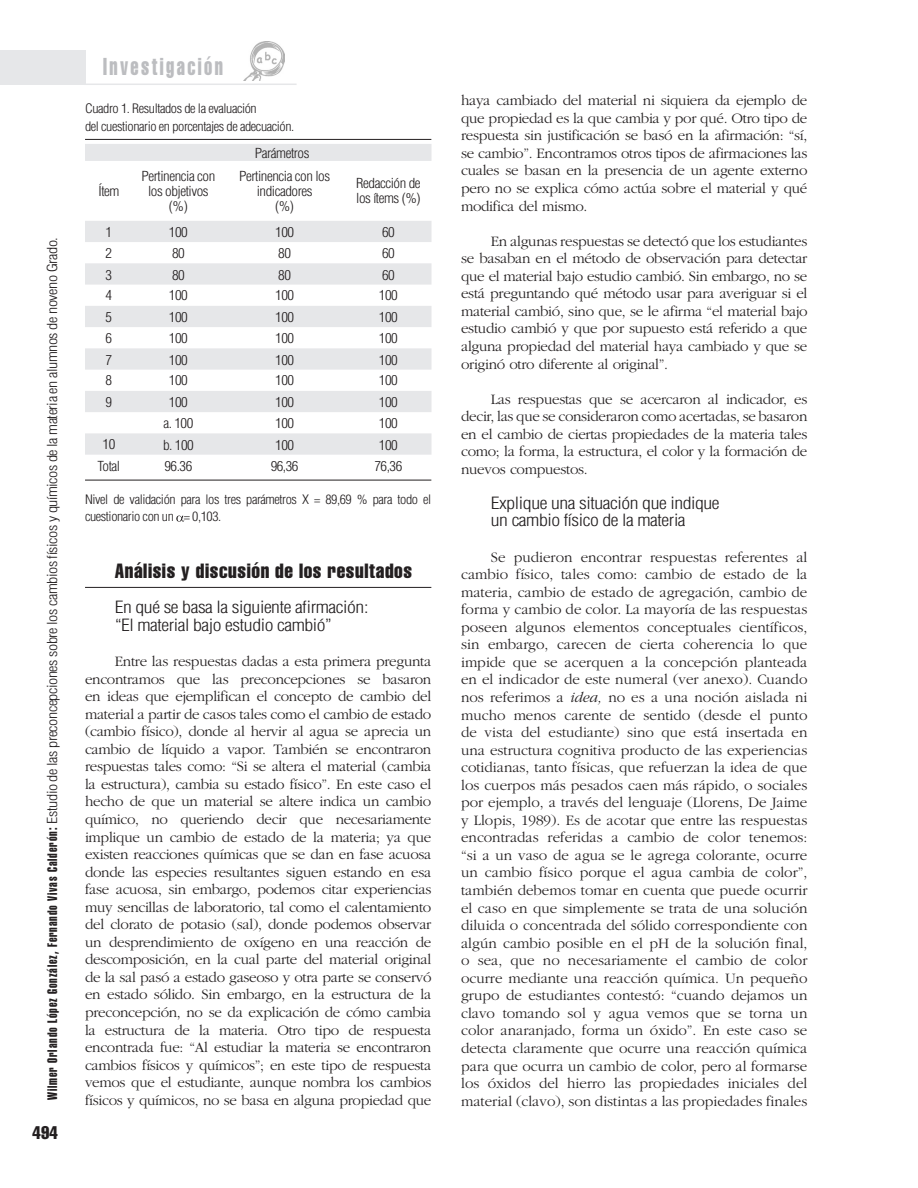
<style>
.page{position:relative;width:918px;height:1188px;background:#fff}
.page>*{position:absolute;margin:0;border:0;box-sizing:border-box;transform-origin:0 0}
.t1{font:extra-condensed 24px "Helvetica";letter-spacing:.125em;color:#bcbdc0;scale:.8 1}
.t2{font:extra-condensed 20.25px "Helvetica";letter-spacing:.03em;color:#231f20}
.t3{font:extra-condensed 18px "Helvetica";color:#231f20}
.t4{font:300 condensed 16.5px/17.5px "Helvetica";letter-spacing:-.02em;color:#231f20;scale:1.2 1}
.t5{font:300 15px/17.5px "Garamond";letter-spacing:-.02em;color:#231f20;text-align:justify}
.t6{font:300 condensed 13.5px/15px "Helvetica";letter-spacing:-.03em;color:#231f20;text-align:center;scale:1.1 1}
.t7{font:300 condensed 13.5px "Helvetica";letter-spacing:-.03em;color:#231f20;scale:1.2 1}
.t8{font:300 condensed 12.75px/17.5px "Helvetica";letter-spacing:-.03em;color:#231f20;scale:1.1 1}
.s1{font-family:"Helvetica Extra Compressed";font-weight:400;font-stretch:normal}
.s2{font-style:italic}
</style>
<div class="page">
<svg style="left:85px;top:144px;width:347px;height:311px"></svg>
<svg style="left:176px;top:516px;width:8px;height:6px"></svg>
<hr style="left:85px;top:139px;width:346px;height:1px;background:#231f20">
<hr style="left:85px;top:480px;width:346px;height:1px;background:#231f20">
<div style="left:0;top:50px;width:85px;height:35px;background:#e6e7e9"></div>
<img style="left:244px;top:41px;width:41px;height:39px">
<hr style="left:84px;top:84px;width:213px;height:1px;background:#e6e7e9">
<hr style="left:85px;top:587px;width:346px;height:1px;background:#231f20">
<p class="t7" style="left:44px;top:1100px;width:721px;rotate:-90deg"><span class="s1">Wilmer Orlando López González, Fernando Vivas Calderón:</span> Estudio de las preconcepciones sobre los cambios físicos y químicos de la materia en alumnos de noveno Grado.</p>
<p class="t3" style="left:33px;top:1122px;width:27px">494</p>
<h1 class="t1" style="left:103px;top:51px;width:151px">Investigación</h1>
<p class="t8" style="left:85px;top:100px;width:192px">Cuadro 1. Resultados de la evaluación<br>del cuestionario en porcentajes de adecuación.</p>
<p class="t6" style="left:98px;top:184px;width:21px">Ítem</p>
<p class="t6" style="left:255px;top:145px;width:51px">Parámetros</p>
<p class="t6" style="left:142px;top:169px;width:69px">Pertinencia con los objetivos (%)</p>
<p class="t6" style="left:239px;top:169px;width:84px">Pertinencia con los indicadores<br>(%)</p>
<p class="t6" style="left:356px;top:176px;width:60px;text-align:left">Redacción de los ítems (%)</p>
<p class="t6" style="left:106px;top:225px;width:7px">1</p>
<p class="t6" style="left:169px;top:225px;width:19px">100</p>
<p class="t6" style="left:275px;top:225px;width:19px">100</p>
<p class="t6" style="left:382px;top:225px;width:13px">60</p>
<p class="t6" style="left:106px;top:245px;width:7px">2</p>
<p class="t6" style="left:172px;top:245px;width:13px">80</p>
<p class="t6" style="left:278px;top:245px;width:13px">80</p>
<p class="t6" style="left:382px;top:245px;width:13px">60</p>
<p class="t6" style="left:106px;top:267px;width:7px">3</p>
<p class="t6" style="left:172px;top:267px;width:13px">80</p>
<p class="t6" style="left:278px;top:267px;width:13px">80</p>
<p class="t6" style="left:382px;top:267px;width:13px">60</p>
<p class="t6" style="left:106px;top:288px;width:7px">4</p>
<p class="t6" style="left:169px;top:288px;width:19px">100</p>
<p class="t6" style="left:275px;top:288px;width:19px">100</p>
<p class="t6" style="left:379px;top:288px;width:19px">100</p>
<p class="t6" style="left:106px;top:310px;width:7px">5</p>
<p class="t6" style="left:169px;top:310px;width:19px">100</p>
<p class="t6" style="left:275px;top:310px;width:19px">100</p>
<p class="t6" style="left:379px;top:310px;width:19px">100</p>
<p class="t6" style="left:106px;top:330px;width:7px">6</p>
<p class="t6" style="left:169px;top:330px;width:19px">100</p>
<p class="t6" style="left:275px;top:330px;width:19px">100</p>
<p class="t6" style="left:379px;top:330px;width:19px">100</p>
<p class="t6" style="left:106px;top:352px;width:7px">7</p>
<p class="t6" style="left:169px;top:352px;width:19px">100</p>
<p class="t6" style="left:275px;top:352px;width:19px">100</p>
<p class="t6" style="left:379px;top:352px;width:19px">100</p>
<p class="t6" style="left:106px;top:373px;width:7px">8</p>
<p class="t6" style="left:169px;top:373px;width:19px">100</p>
<p class="t6" style="left:275px;top:373px;width:19px">100</p>
<p class="t6" style="left:379px;top:373px;width:19px">100</p>
<p class="t6" style="left:106px;top:395px;width:7px">9</p>
<p class="t6" style="left:169px;top:395px;width:19px">100</p>
<p class="t6" style="left:275px;top:395px;width:19px">100</p>
<p class="t6" style="left:379px;top:395px;width:19px">100</p>
<p class="t6" style="left:163px;top:415px;width:29px">a. 100</p>
<p class="t6" style="left:275px;top:415px;width:19px">100</p>
<p class="t6" style="left:379px;top:415px;width:19px">100</p>
<p class="t6" style="left:103px;top:437px;width:13px">10</p>
<p class="t6" style="left:163px;top:437px;width:29px">b. 100</p>
<p class="t6" style="left:275px;top:437px;width:19px">100</p>
<p class="t6" style="left:379px;top:437px;width:19px">100</p>
<p class="t6" style="left:98px;top:458px;width:22px">Total</p>
<p class="t6" style="left:164px;top:458px;width:27px">96.36</p>
<p class="t6" style="left:271px;top:458px;width:27px">96,36</p>
<p class="t6" style="left:374px;top:458px;width:27px">76,36</p>
<p class="t8" style="left:85px;top:490px;width:316px">Nivel de validación para los tres parámetros X = 89,69 % para todo el cuestionario con un = 0,103.</p>
<h2 class="t2" style="left:115px;top:558px;width:299px">Análisis y discusión de los resultados</h2>
<p class="t4" style="left:115px;top:599px;width:213px">En qué se basa la siguiente afirmación: “El material bajo estudio cambió”</p>
<p class="t5" style="left:85px;top:653px;width:348px;text-indent:30px">Entre las respuestas dadas a esta primera pregunta encontramos que las preconcepciones se basaron en ideas que ejemplifican el concepto de cambio del material a partir de casos tales como el cambio de estado (cambio físico), donde al hervir al agua se aprecia un cambio de líquido a vapor. También se encontraron respuestas tales como: “Si se altera el material (cambia la estructura), cambia su estado físico”. En este caso el hecho de que un material se altere indica un cambio químico, no queriendo decir que necesariamente implique un cambio de estado de la materia; ya que existen reacciones químicas que se dan en fase acuosa donde las especies resultantes siguen estando en esa fase acuosa, sin embargo, podemos citar experiencias muy sencillas de laboratorio, tal como el calentamiento del clorato de potasio (sal), donde podemos observar un desprendimiento de oxígeno en una reacción de descomposición, en la cual parte del material original de la sal pasó a estado gaseoso y otra parte se conservó en estado sólido. Sin embargo, en la estructura de la preconcepción, no se da explicación de cómo cambia la estructura de la materia. Otro tipo de respuesta encontrada fue: “Al estudiar la materia se encontraron cambios físicos y químicos”; en este tipo de respuesta vemos que el estudiante, aunque nombra los cambios físicos y químicos, no se basa en alguna propiedad que</p>
<p class="t5" style="left:461px;top:92px;width:348px">haya cambiado del material ni siquiera da ejemplo de que propiedad es la que cambia y por qué. Otro tipo de respuesta sin justificación se basó en la afirmación: “sí, se cambio”. Encontramos otros tipos de afirmaciones las cuales se basan en la presencia de un agente externo pero no se explica cómo actúa sobre el material y qué modifica del mismo.</p>
<p class="t5" style="left:461px;top:232px;width:348px;text-indent:30px">En algunas respuestas se detectó que los estudiantes se basaban en el método de observación para detectar que el material bajo estudio cambió. Sin embargo, no se está preguntando qué método usar para averiguar si el material cambió, sino que, se le afirma “el material bajo estudio cambió y que por supuesto está referido a que alguna propiedad del material haya cambiado y que se originó otro diferente al original”.</p>
<p class="t5" style="left:461px;top:390px;width:348px;text-indent:30px">Las respuestas que se acercaron al indicador, es decir, las que se consideraron como acertadas, se basaron en el cambio de ciertas propiedades de la materia tales como; la forma, la estructura, el color y la formación de nuevos compuestos.</p>
<p class="t4" style="left:491px;top:494px;width:192px">Explique una situación que indique un cambio físico de la materia</p>
<p class="t5" style="left:461px;top:548px;width:348px;text-indent:30px">Se pudieron encontrar respuestas referentes al cambio físico, tales como: cambio de estado de la materia, cambio de estado de agregación, cambio de forma y cambio de color. La mayoría de las respuestas poseen algunos elementos conceptuales científicos, sin embargo, carecen de cierta coherencia lo que impide que se acerquen a la concepción planteada en el indicador de este numeral (ver anexo). Cuando nos referimos a <span class="s2">idea,</span> no es a una noción aislada ni mucho menos carente de sentido (desde el punto de vista del estudiante) sino que está insertada en una estructura cognitiva producto de las experiencias cotidianas, tanto físicas, que refuerzan la idea de que los cuerpos más pesados caen más rápido, o sociales por ejemplo, a través del lenguaje (Llorens, De Jaime y Llopis, 1989). Es de acotar que entre las respuestas encontradas referidas a cambio de color tenemos: “si a un vaso de agua se le agrega colorante, ocurre un cambio físico porque el agua cambia de color”, también debemos tomar en cuenta que puede ocurrir el caso en que simplemente se trata de una solución diluida o concentrada del sólido correspondiente con algún cambio posible en el pH de la solución final, o sea, que no necesariamente el cambio de color ocurre mediante una reacción química. Un pequeño grupo de estudiantes contestó: “cuando dejamos un clavo tomando sol y agua vemos que se torna un color anaranjado, forma un óxido”. En este caso se detecta claramente que ocurre una reacción química para que ocurra un cambio de color, pero al formarse los óxidos del hierro las propiedades iniciales del material (clavo), son distintas a las propiedades finales</p>
</div>
